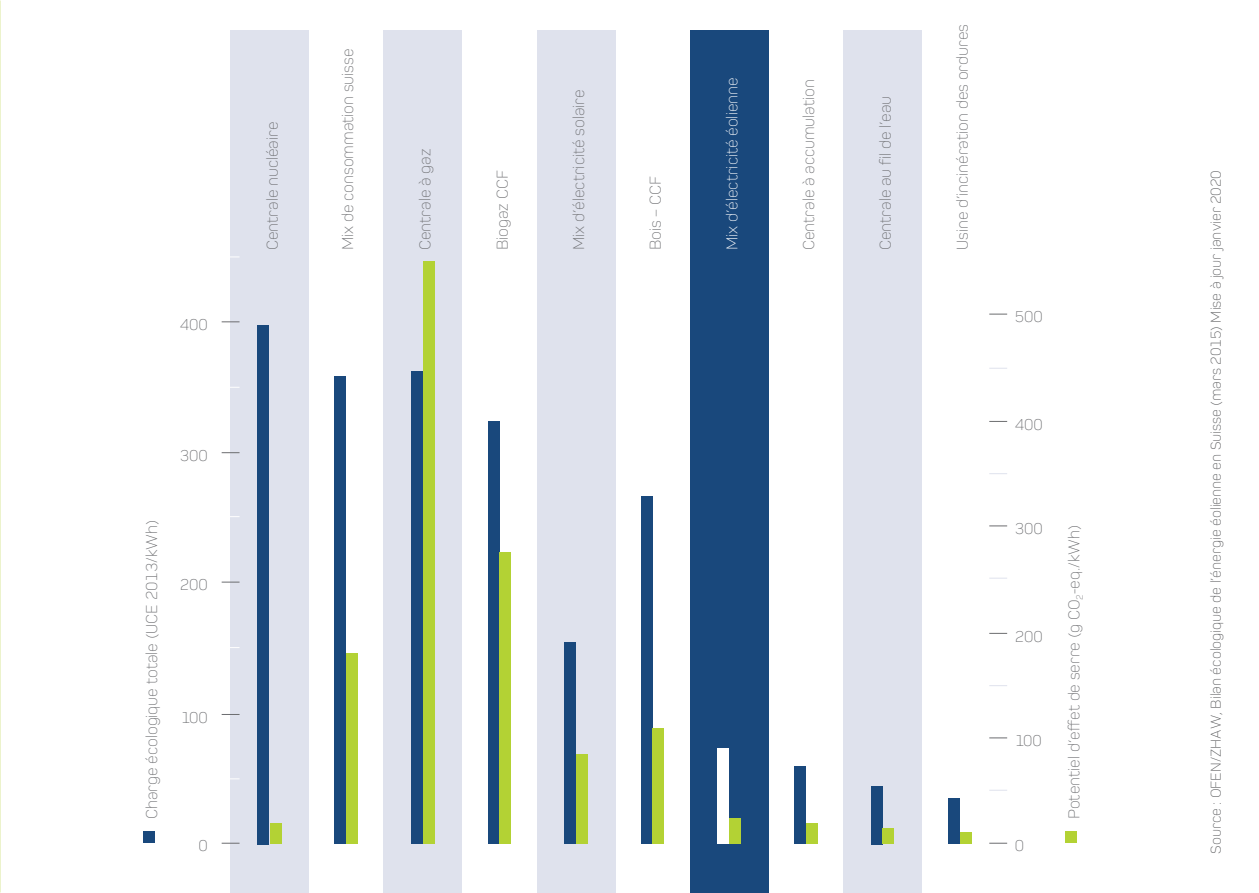
<style>
.page{position:relative;width:1259px;height:893px;background:#fff}
.page>*{position:absolute;margin:0;border:0;box-sizing:border-box;transform-origin:0 0}
.t1{font:300 16.5px "Pero W01";color:#6c6d70}
.t2{font:300 16.5px "Pero W01";color:#fff}
.t3{font:300 15px "Pero W01";color:#57585a}
</style>
<div class="page">
<div style="left:843px;top:31px;width:78px;height:862px;background:#dfe2ed"></div>
<div style="left:690px;top:31px;width:78px;height:862px;background:#19487c"></div>
<div style="left:537px;top:31px;width:78px;height:862px;background:#dfe2ed"></div>
<div style="left:384px;top:31px;width:78px;height:862px;background:#dfe2ed"></div>
<div style="left:231px;top:31px;width:78px;height:862px;background:#dfe2ed"></div>
<svg style="left:222px;top:714px;width:17px;height:1px"></svg>
<svg style="left:989px;top:737px;width:18px;height:1px"></svg>
<svg style="left:989px;top:843px;width:18px;height:1px"></svg>
<svg style="left:222px;top:843px;width:17px;height:1px"></svg>
<svg style="left:222px;top:582px;width:17px;height:1px"></svg>
<svg style="left:989px;top:633px;width:18px;height:1px"></svg>
<svg style="left:222px;top:452px;width:17px;height:1px"></svg>
<svg style="left:989px;top:525px;width:18px;height:1px"></svg>
<svg style="left:222px;top:321px;width:17px;height:1px"></svg>
<svg style="left:989px;top:421px;width:18px;height:1px"></svg>
<svg style="left:989px;top:314px;width:18px;height:1px"></svg>
<svg style="left:989px;top:368px;width:18px;height:1px"></svg>
<svg style="left:989px;top:473px;width:18px;height:1px"></svg>
<svg style="left:989px;top:578px;width:18px;height:1px"></svg>
<svg style="left:989px;top:685px;width:18px;height:1px"></svg>
<svg style="left:989px;top:790px;width:18px;height:1px"></svg>
<div style="left:143px;top:831px;width:12px;height:12px;background:#19487c"></div>
<div style="left:1065px;top:831px;width:12px;height:12px;background:#b3d234"></div>
<div style="left:257px;top:325px;width:12px;height:519px;background:#19487c"></div>
<div style="left:270px;top:823px;width:11px;height:21px;background:#b3d234"></div>
<div style="left:334px;top:376px;width:12px;height:468px;background:#19487c"></div>
<div style="left:346px;top:653px;width:12px;height:191px;background:#b3d234"></div>
<div style="left:411px;top:372px;width:12px;height:472px;background:#19487c"></div>
<div style="left:423px;top:262px;width:11px;height:582px;background:#b3d234"></div>
<div style="left:488px;top:422px;width:11px;height:422px;background:#19487c"></div>
<div style="left:499px;top:553px;width:12px;height:291px;background:#b3d234"></div>
<div style="left:564px;top:642px;width:12px;height:202px;background:#19487c"></div>
<div style="left:576px;top:754px;width:12px;height:90px;background:#b3d234"></div>
<div style="left:641px;top:496px;width:11px;height:348px;background:#19487c"></div>
<div style="left:652px;top:729px;width:12px;height:115px;background:#b3d234"></div>
<div style="left:717px;top:749px;width:12px;height:95px;background:#fff"></div>
<div style="left:729px;top:818px;width:12px;height:26px;background:#b3d234"></div>
<div style="left:794px;top:767px;width:12px;height:77px;background:#19487c"></div>
<div style="left:806px;top:823px;width:11px;height:21px;background:#b3d234"></div>
<div style="left:870px;top:786px;width:12px;height:58px;background:#19487c"></div>
<div style="left:882px;top:829px;width:12px;height:15px;background:#b3d234"></div>
<div style="left:948px;top:798px;width:11px;height:46px;background:#19487c"></div>
<div style="left:959px;top:832px;width:12px;height:12px;background:#b3d234"></div>
<p class="t1" style="left:180px;top:316px;width:30px">400</p>
<p class="t1" style="left:180px;top:447px;width:30px">300</p>
<p class="t1" style="left:264px;top:250px;width:130px;rotate:-90deg">Centrale nucléaire</p>
<p class="t1" style="left:339px;top:250px;width:203px;rotate:-90deg">Mix de consommation suisse</p>
<p class="t1" style="left:416px;top:250px;width:103px;rotate:-90deg">Centrale à gaz</p>
<p class="t1" style="left:493px;top:250px;width:81px;rotate:-90deg">Biogaz CCF</p>
<p class="t1" style="left:570px;top:250px;width:162px;rotate:-90deg">Mix d’électricité solaire</p>
<p class="t1" style="left:646px;top:250px;width:76px;rotate:-90deg">Bois – CCF</p>
<p class="t2" style="left:723px;top:250px;width:174px;rotate:-90deg">Mix d’électricité éolienne</p>
<p class="t1" style="left:799px;top:250px;width:172px;rotate:-90deg">Centrale à accumulation</p>
<p class="t1" style="left:876px;top:250px;width:156px;rotate:-90deg">Centrale au fil de l’eau</p>
<p class="t1" style="left:953px;top:250px;width:227px;rotate:-90deg">Usine d’incinération des ordures</p>
<p class="t1" style="left:1014px;top:308px;width:30px">500</p>
<p class="t1" style="left:1014px;top:415px;width:30px">400</p>
<p class="t1" style="left:143px;top:819px;width:301px;rotate:-90deg">Charge écologique totale (UCE 2013/kWh)</p>
<p class="t1" style="left:1065px;top:819px;width:296px;rotate:-90deg">Potentiel d‘effet de serre (g CO<sub>2</sub>-eq./kWh)</p>
<p class="t1" style="left:1014px;top:520px;width:30px">300</p>
<p class="t1" style="left:180px;top:576px;width:30px">200</p>
<p class="t1" style="left:1014px;top:627px;width:30px">200</p>
<p class="t1" style="left:181px;top:708px;width:29px">100</p>
<p class="t1" style="left:1014px;top:732px;width:29px">100</p>
<p class="t1" style="left:198px;top:837px;width:11px">0</p>
<p class="t1" style="left:1014px;top:837px;width:11px">0</p>
<p class="t3" style="left:1207px;top:854px;width:685px;rotate:-90deg">Source : OFEN/ZHAW, Bilan écologique de l’énergie éolienne en Suisse (mars 2015) Mise à jour janvier 2020</p>
</div>
